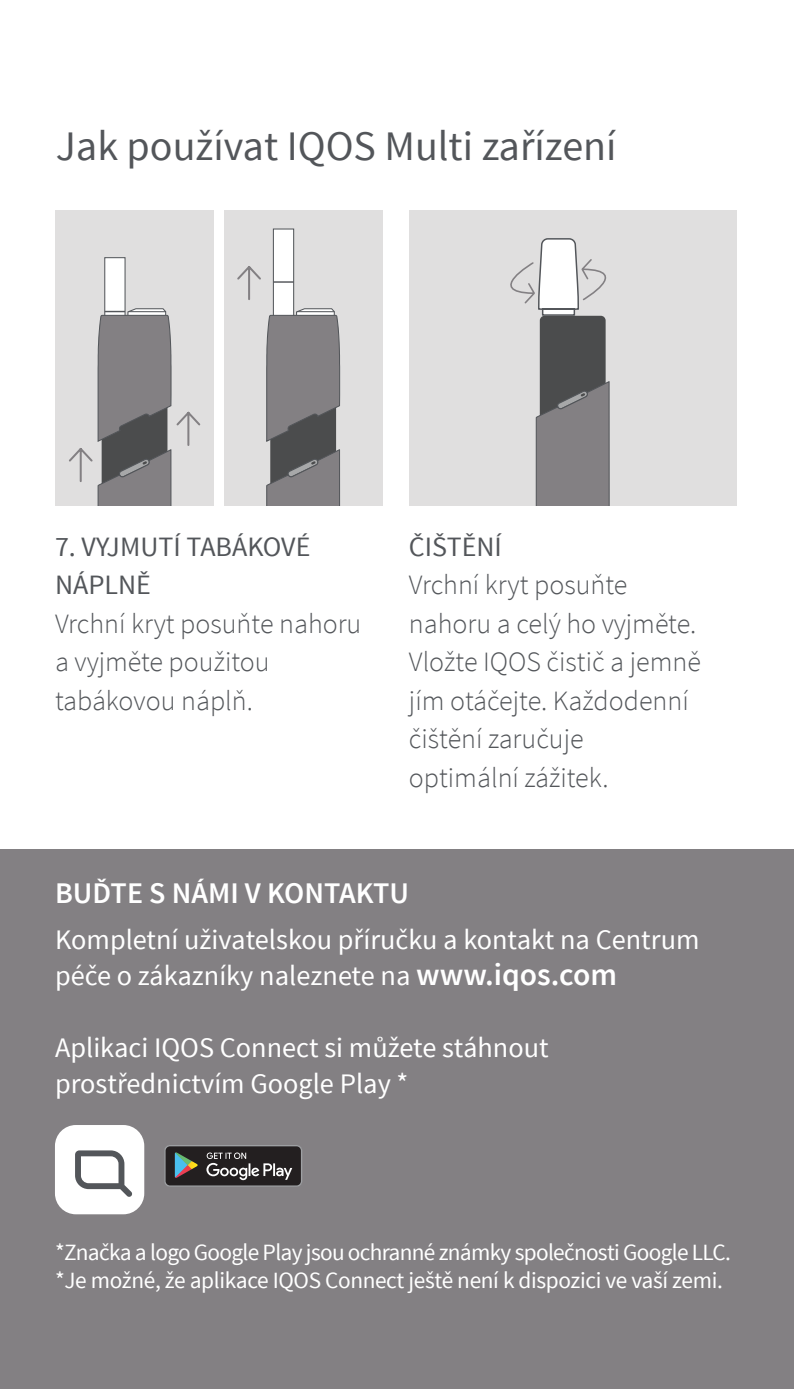
<style>
.page{position:relative;width:794px;height:1389px;background:#fff}
.page>*{position:absolute;margin:0;border:0;box-sizing:border-box;transform-origin:0 0}
.t1{font:42px "Source Sans Pro";color:#53565a}
.t2{font:600 30.1px "Source Sans Pro";color:#fff}
.t3{font:28.35px/36.4px "Source Sans Pro";color:#fff}
.t4{font:300 28px/38.5px "Source Sans Pro";color:#53565a}
.t5{font:28px/38.5px "Source Sans Pro";color:#53565a}
.t6{font:23.45px/28px "Source Sans Pro";letter-spacing:-.03em;color:#fff}
.s1{font-weight:600;font-size:31.5px}
</style>
<div class="page">
<div style="left:0;top:849px;width:794px;height:540px;background:#838083"></div>
<div style="left:55px;top:1125px;width:89px;height:89px;background:#fff;border-radius:21px"></div>
<svg style="left:75px;top:1150px;width:57px;height:47px"></svg>
<svg style="left:166px;top:1147px;width:134px;height:38px;background:#3f3e3e"></svg>
<div style="left:164px;top:1145px;width:138px;height:42px;border:1px solid #9d9fa2;border-radius:5px"></div>
<div style="left:409px;top:210px;width:327px;height:296px;background:#e0dfdf"></div>
<svg style="left:510px;top:238px;width:100px;height:268px"></svg>
<div style="left:224px;top:210px;width:159px;height:296px;background:#e0dfdf"></div>
<div style="left:273px;top:229px;width:21px;height:130px;background:#fff;border:1px solid #53565a"></div>
<div style="left:55px;top:210px;width:159px;height:296px;background:#e0dfdf"></div>
<div style="left:104px;top:257px;width:22px;height:130px;background:#fff;border:1px solid #53565a"></div>
<svg style="left:237px;top:264px;width:104px;height:242px"></svg>
<svg style="left:69px;top:300px;width:132px;height:206px"></svg>
<h1 class="t1" style="left:56px;top:120px;width:562px">Jak používat IQOS Multi zařízení</h1>
<p class="t5" style="left:55px;top:528px;width:257px">7. VYJMUTÍ TABÁKOVÉ<br>NÁPLNĚ</p>
<p class="t4" style="left:55px;top:604px;width:308px">Vrchní kryt posuňte nahoru a vyjměte použitou tabákovou náplň.</p>
<p class="t5" style="left:409px;top:528px;width:94px">ČIŠTĚNÍ</p>
<p class="t4" style="left:409px;top:566px;width:293px">Vrchní kryt posuňte nahoru a celý ho vyjměte.<br>Vložte IQOS čistič a jemně jím otáčejte. Každodenní čištění zaručuje<br>optimální zážitek.</p>
<p class="t2" style="left:55px;top:874px;width:355px">BUĎTE S NÁMI V KONTAKTU</p>
<p class="t3" style="left:55px;top:922px;width:646px">Kompletní uživatelskou příručku a kontakt na Centrum péče o zákazníky naleznete na <span class="s1">www.iqos.com</span></p>
<p class="t3" style="left:55px;top:1029px;width:495px">Aplikaci IQOS Connect si můžete stáhnout prostřednictvím Google Play *</p>
<p class="t6" style="left:55px;top:1238px;width:677px">*Značka a logo Google Play jsou ochranné známky společnosti Google LLC. *Je možné, že aplikace IQOS Connect ještě není k dispozici ve vaší zemi.</p>
</div>
